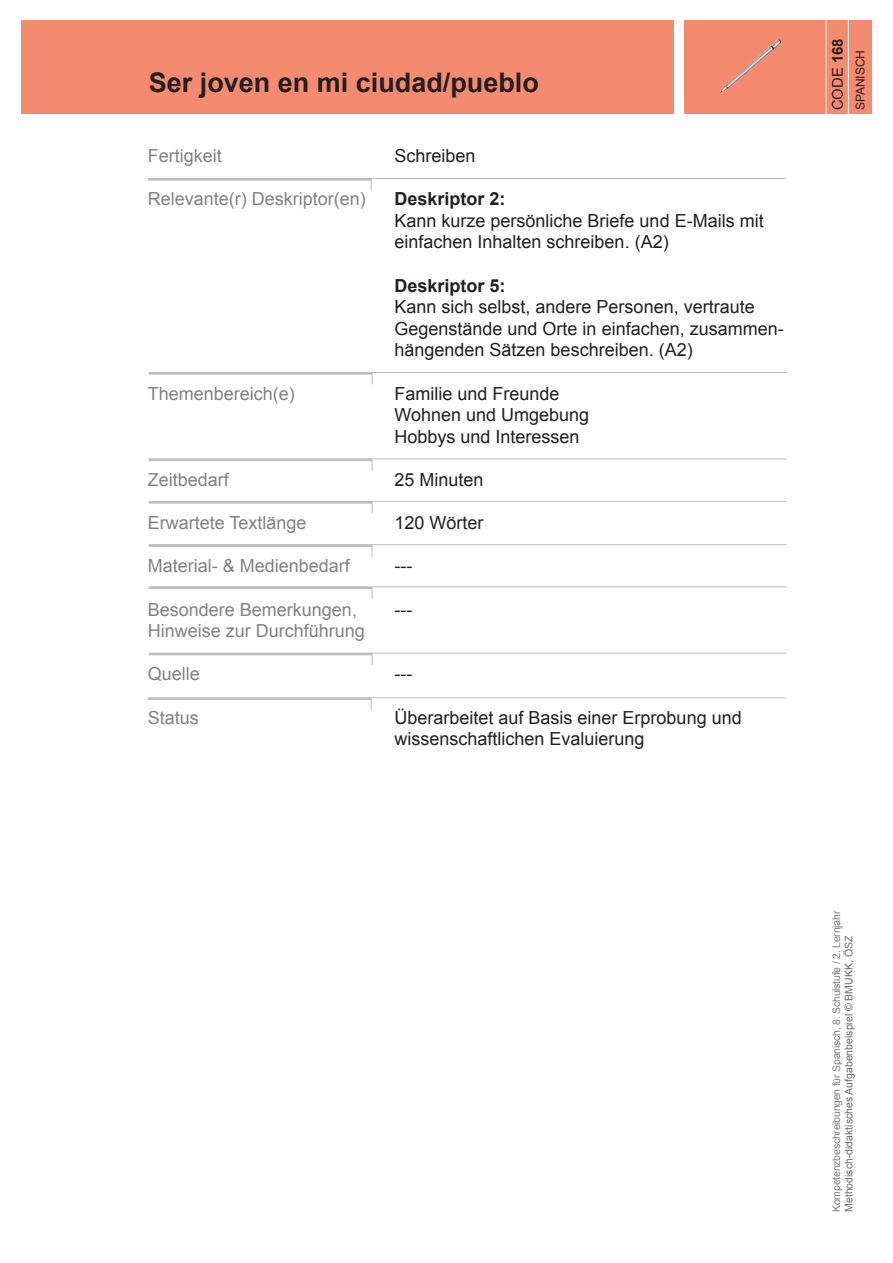
<style>
.page{position:relative;width:893px;height:1263px;background:#fff}
.page>*{position:absolute;margin:0;border:0;box-sizing:border-box;transform-origin:0 0}
.t1{font:700 27px "Arial";color:#231f20}
.t2{font:18px/21.6px "Arial";color:#231f20}
.t3{font:18px/21.6px "Arial";color:#808285}
.t4{font:700 18px "Arial";color:#231f20}
.t5{font:14.85px "Arial";color:#231f20}
.t6{font:12px "Arial";color:#231f20}
.t7{font:10.5px "Arial";letter-spacing:-.02em;color:#808285}
.t8{font:10.5px "Arial";color:#6c6d70}
.s1{font-weight:700}
</style>
<div class="page">
<div style="left:685px;top:21px;width:187px;height:93px;background:#f48a6e"></div>
<div style="left:21px;top:21px;width:652px;height:93px;background:#f48a6e"></div>
<hr style="left:848px;top:20px;width:1px;height:127px;background:#fff">
<hr style="left:826px;top:20px;width:1px;height:127px;background:#fff">
<img style="left:720px;top:39px;width:61px;height:54px">
<hr style="left:148px;top:178px;width:638px;height:1px;background:#bcbdc0">
<hr style="left:148px;top:178px;width:223px;height:3px;background:#bcbdc0">
<svg style="left:371px;top:179px;width:1px;height:12px"></svg>
<hr style="left:149px;top:372px;width:638px;height:1px;background:#bcbdc0">
<hr style="left:149px;top:372px;width:223px;height:3px;background:#bcbdc0">
<hr style="left:149px;top:459px;width:638px;height:1px;background:#bcbdc0">
<hr style="left:149px;top:459px;width:223px;height:2px;background:#bcbdc0">
<svg style="left:372px;top:459px;width:1px;height:12px"></svg>
<hr style="left:149px;top:501px;width:638px;height:1px;background:#bcbdc0">
<hr style="left:149px;top:501px;width:223px;height:3px;background:#bcbdc0">
<hr style="left:149px;top:544px;width:638px;height:1px;background:#bcbdc0">
<hr style="left:149px;top:545px;width:223px;height:2px;background:#bcbdc0">
<svg style="left:372px;top:545px;width:1px;height:12px"></svg>
<hr style="left:149px;top:586px;width:638px;height:1px;background:#bcbdc0">
<hr style="left:149px;top:587px;width:223px;height:2px;background:#bcbdc0">
<svg style="left:372px;top:587px;width:1px;height:12px"></svg>
<hr style="left:149px;top:653px;width:638px;height:1px;background:#bcbdc0">
<hr style="left:149px;top:653px;width:223px;height:2px;background:#bcbdc0">
<svg style="left:372px;top:653px;width:1px;height:12px"></svg>
<hr style="left:148px;top:697px;width:638px;height:1px;background:#bcbdc0">
<hr style="left:148px;top:698px;width:223px;height:2px;background:#bcbdc0">
<svg style="left:371px;top:698px;width:1px;height:12px"></svg>
<h1 class="t1" style="left:149px;top:65px;width:392px">Ser joven en mi ciudad/pueblo</h1>
<p class="t3" style="left:148px;top:145px;width:76px">Fertigkeit</p>
<p class="t3" style="left:148px;top:188px;width:220px">Relevante(r) Deskriptor(en)</p>
<p class="t3" style="left:148px;top:383px;width:149px">Themenbereich(e)</p>
<p class="t3" style="left:148px;top:469px;width:83px">Zeitbedarf</p>
<p class="t3" style="left:148px;top:512px;width:160px">Erwartete Textlänge</p>
<p class="t3" style="left:148px;top:555px;width:204px">Material- &amp; Medienbedarf</p>
<p class="t3" style="left:148px;top:599px;width:219px">Besondere Bemerkungen,<br>Hinweise zur Durchführung</p>
<p class="t3" style="left:148px;top:663px;width:54px">Quelle</p>
<p class="t3" style="left:148px;top:707px;width:53px">Status</p>
<p class="t2" style="left:394px;top:145px;width:83px">Schreiben</p>
<p class="t4" style="left:394px;top:187px;width:113px">Deskriptor 2:</p>
<p class="t2" style="left:394px;top:210px;width:371px">Kann kurze persönliche Briefe und E-Mails mit einfachen Inhalten schreiben. (A2)</p>
<p class="t4" style="left:394px;top:273px;width:113px">Deskriptor 5:</p>
<p class="t2" style="left:394px;top:296px;width:391px">Kann sich selbst, andere Personen, vertraute<br>Gegenstände und Orte in einfachen, zusammen&shy;hängenden Sätzen beschreiben. (A2)</p>
<p class="t2" style="left:394px;top:383px;width:196px">Familie und Freunde<br>Wohnen und Umgebung<br>Hobbys und Interessen</p>
<p class="t2" style="left:394px;top:469px;width:91px">25 Minuten</p>
<p class="t2" style="left:394px;top:512px;width:91px">120 Wörter</p>
<p class="t2" style="left:394px;top:555px;width:19px">---</p>
<p class="t2" style="left:394px;top:599px;width:19px">---</p>
<p class="t2" style="left:394px;top:663px;width:19px">---</p>
<p class="t2" style="left:394px;top:707px;width:349px">Überarbeitet auf Basis einer Erprobung und wissenschaftlichen Evaluierung</p>
<p class="t5" style="left:828px;top:110px;width:73px;rotate:-90deg">CODE <span class="s1">168</span></p>
<p class="t6" style="left:852px;top:110px;width:62px;rotate:-90deg">SPANISCH</p>
<p class="t7" style="left:829px;top:1212px;width:303px;rotate:-90deg">Kompetenzbeschreibungen für Spanisch, 8. Schulstufe / 2. Lernjahr</p>
<p class="t8" style="left:842px;top:1212px;width:278px;rotate:-90deg">Methodisch-didaktisches Aufgabenbeispiel © BMUKK, ÖSZ</p>
</div>
